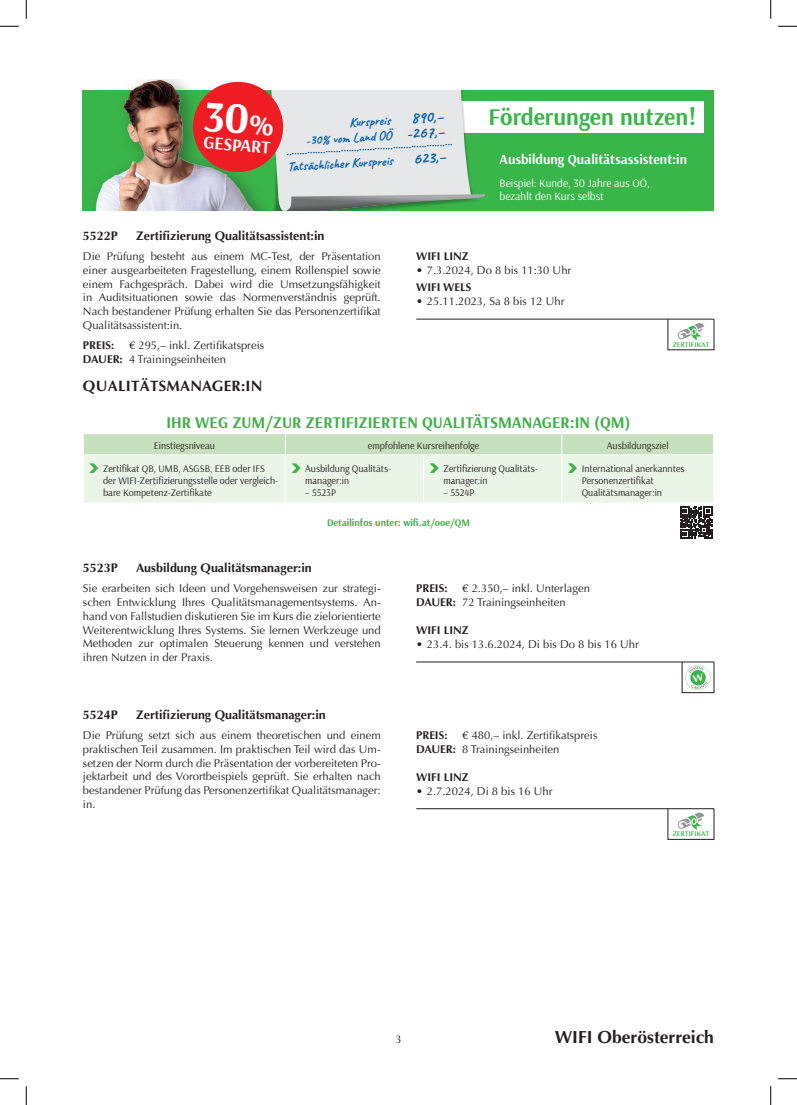
<style>
.page{position:relative;width:797px;height:1105px;background:#fff}
.page>*{position:absolute;margin:0;border:0;box-sizing:border-box;transform-origin:0 0}
.t1{font:700 23.75px "Arsenal";color:#3ab54a}
.t2{font:700 17.75px "Arsenal";color:#fff}
.t3{font:700 17.5px "Optima";color:#231f20}
.t4{font:700 16.25px "Arsenal";color:#41b049}
.t5{font:16.25px "Caveat";color:#015dac}
.SLE_Subline_12{font:700 15px "Optima";letter-spacing:.02em;color:#231f20}
.t6{font:700 13.75px "Arsenal";color:#fff}
.t7{font:13.12px/9.6px "Caveat";color:#015dac}
.Kurstitel_10_11{font:700 12.5px "Optima";color:#231f20}
.Kurstext_9_11pt{font:11.25px/13.8px "Optima";color:#231f20;text-align:justify}
.Preis{font:11.25px "Optima";color:#231f20}
.Dauer{font:11.25px "Optima";color:#231f20}
.t8{font:11.25px/12.5px "Arsenal";color:#fff}
.Ort{font:700 11.25px "Optima";color:#231f20}
.Preis-2{font:700 11.25px "Optima";color:#231f20}
.t9{font:10px/12px "Arsenal";color:#231f20}
.t10{font:700 10px "Arsenal";color:#41b049}
.t11{font:600 6.88px "Optima LT Std";color:#3ab54a}
.s1{font-size:16.25px}
.s2{font-weight:700}
.s3{font-family:"WIFI Pfeil";color:#41b049}
</style>
<div class="page">
<div style="left:83px;top:90px;width:631px;height:121px;background:#3ab54a"></div>
<div style="left:451px;top:101px;width:252px;height:32px;background:#fff"></div>
<img style="left:95px;top:79px;width:169px;height:132px">
<div style="left:193px;top:82px;width:90px;height:90px;background:#ee1d23;border-radius:50%"></div>
<hr style="left:416px;top:319px;width:298px;height:1px;background:#231f20">
<svg style="left:677px;top:323px;width:27px;height:17px"></svg>
<svg style="left:84px;top:434px;width:629px;height:104px"></svg>
<div style="left:682px;top:662px;width:32px;height:31px;border:1px solid #231f20"></div>
<hr style="left:416px;top:662px;width:298px;height:1px;background:#231f20">
<svg style="left:685px;top:665px;width:25px;height:25px"></svg>
<hr style="left:416px;top:808px;width:298px;height:1px;background:#231f20">
<svg style="left:677px;top:812px;width:27px;height:18px"></svg>
<svg style="left:0;top:25px;width:19px;height:2px"></svg>
<svg style="left:778px;top:25px;width:19px;height:2px"></svg>
<svg style="left:0;top:1078px;width:19px;height:1px"></svg>
<svg style="left:778px;top:1078px;width:19px;height:1px"></svg>
<svg style="left:25px;top:0;width:2px;height:19px"></svg>
<svg style="left:25px;top:1086px;width:2px;height:19px"></svg>
<svg style="left:770px;top:0;width:1px;height:19px"></svg>
<svg style="left:770px;top:1086px;width:1px;height:19px"></svg>
<svg style="left:204px;top:90px;width:281px;height:121px"></svg>
<p class="t2" style="left:204px;top:130px;width:68px;rotate:4deg">GESPART</p>
<p class="t1" style="left:488px;top:100px;width:209px">Förderungen nutzen!</p>
<p class="t7" style="left:349px;top:117px;width:43px;rotate:-3deg">Kurspreis</p>
<p class="t5" style="left:410px;top:107px;width:34px;rotate:-3deg">890,–</p>
<p class="t7" style="left:285px;top:136px;width:168px;text-indent:20px;rotate:-3deg">-30% vom Land OÖ <span class="s1">-267,– </span>................................................................</p>
<p class="t7" style="left:287px;top:162px;width:160px;rotate:-3deg">Tatsächlicher Kurspreis <span class="s1">623,–</span></p>
<p class="t6" style="left:499px;top:149px;width:189px">Ausbildung Qualitätsassistent:in</p>
<p class="t8" style="left:499px;top:177px;width:152px">Beispiel: Kunde, 30 Jahre aus OÖ, bezahlt den Kurs selbst</p>
<p class="Kurstitel_10_11" style="left:83px;top:228px;width:36px">5522P</p>
<p class="Kurstitel_10_11" style="left:136px;top:228px;width:190px">Zertifizierung Qualitätsassistent:in</p>
<p class="Kurstext_9_11pt" style="left:83px;top:249px;width:299px">Die Prüfung besteht aus einem MC-Test, der Präsentation einer ausgearbeiteten Fragestellung, einem Rollenspiel sowie einem Fachgespräch. Dabei wird die Umsetzungsfähigkeit in Auditsituationen sowie das Normenverständnis geprüft.<br>Nach bestandener Prüfung erhalten Sie das Personenzertifikat Qualitätsassistent:in.</p>
<p class="Preis-2" style="left:83px;top:339px;width:33px">PREIS:</p>
<p class="Preis" style="left:129px;top:339px;width:137px">€ 295,– inkl. Zertifikatspreis</p>
<p class="Dauer" style="left:83px;top:353px;width:145px"><span class="s2">DAUER:</span> 4 Trainingseinheiten</p>
<p class="Ort" style="left:416px;top:250px;width:54px">WIFI LINZ</p>
<p class="Kurstext_9_11pt" style="left:416px;top:263px;width:157px">• 7.3.2024, Do 8 bis 11:30 Uhr</p>
<p class="Ort" style="left:416px;top:281px;width:57px">WIFI WELS</p>
<p class="Kurstext_9_11pt" style="left:416px;top:295px;width:150px">• 25.11.2023, Sa 8 bis 12 Uhr</p>
<p class="t11" style="left:672px;top:340px;width:38px">ZERTIFIKAT</p>
<p class="SLE_Subline_12" style="left:83px;top:377px;width:181px">QUALITÄTSMANAGER:IN</p>
<p class="t4" style="left:166px;top:411px;width:466px">IHR WEG ZUM/ZUR ZERTIFIZIERTEN QUALITÄTSMANAGER:IN (QM)</p>
<p class="t9" style="left:154px;top:440px;width:63px">Einstiegsniveau</p>
<p class="t9" style="left:368px;top:440px;width:113px">empfohlene Kursreihenfolge</p>
<p class="t9" style="left:607px;top:440px;width:63px">Ausbildungsziel</p>
<p class="t9" style="left:103px;top:462px;width:176px;text-indent:-14px"><span class="s3">P</span> Zertifikat QB, UMB, ASGSB, EEB oder IFS der WIFI-Zertifizierungsstelle oder vergleich&shy;bare Kompetenz-Zertifikate</p>
<p class="t9" style="left:305px;top:462px;width:87px;text-indent:-14px"><span class="s3">P</span> Ausbildung Qualitäts&shy;manager:in</p>
<p class="t9" style="left:443px;top:462px;width:96px;text-indent:-14px"><span class="s3">P</span> Zertifizierung Qualitäts&shy;manager:in</p>
<p class="t9" style="left:443px;top:486px;width:32px">– 5524P</p>
<p class="t9" style="left:581px;top:462px;width:104px;text-indent:-14px"><span class="s3">P</span> International anerkanntes<br>Personenzertifikat<br>Qualitätsmanager:in</p>
<p class="t9" style="left:305px;top:486px;width:32px">– 5523P</p>
<p class="t10" style="left:327px;top:515px;width:144px">Detailinfos unter: wifi.at/ooe/QM</p>
<p class="Kurstitel_10_11" style="left:83px;top:561px;width:36px">5523P</p>
<p class="Kurstitel_10_11" style="left:136px;top:561px;width:177px">Ausbildung Qualitätsmanager:in</p>
<p class="Kurstext_9_11pt" style="left:83px;top:582px;width:299px">Sie erarbeiten sich Ideen und Vorgehensweisen zur strategi&shy;schen Entwicklung Ihres Qualitätsmanagementsystems. An&shy;hand von Fallstudien diskutieren Sie im Kurs die zielorientierte Weiterentwicklung Ihres Systems. Sie lernen Werkzeuge und Methoden zur optimalen Steuerung kennen und verstehen ihren Nutzen in der Praxis.</p>
<p class="Preis-2" style="left:416px;top:582px;width:33px">PREIS:</p>
<p class="Preis" style="left:462px;top:582px;width:129px">€ 2.350,– inkl. Unterlagen</p>
<p class="Dauer" style="left:416px;top:596px;width:151px"><span class="s2">DAUER:</span> 72 Trainingseinheiten</p>
<p class="Ort" style="left:416px;top:624px;width:54px">WIFI LINZ</p>
<p class="Kurstext_9_11pt" style="left:416px;top:638px;width:224px">• 23.4. bis 13.6.2024, Di bis Do 8 bis 16 Uhr</p>
<p class="Kurstitel_10_11" style="left:83px;top:707px;width:36px">5524P</p>
<p class="Kurstitel_10_11" style="left:136px;top:707px;width:191px">Zertifizierung Qualitätsmanager:in</p>
<p class="Kurstext_9_11pt" style="left:83px;top:728px;width:299px">Die Prüfung setzt sich aus einem theoretischen und einem praktischen Teil zusammen. Im praktischen Teil wird das Um&shy;setzen der Norm durch die Präsentation der vorbereiteten Pro&shy;jektarbeit und des Vorortbeispiels geprüft. Sie erhalten nach bestandener Prüfung das Personenzertifikat Qualitätsmanager: in.</p>
<p class="Preis-2" style="left:416px;top:729px;width:33px">PREIS:</p>
<p class="Preis" style="left:462px;top:729px;width:137px">€ 480,– inkl. Zertifikatspreis</p>
<p class="Dauer" style="left:416px;top:742px;width:145px"><span class="s2">DAUER:</span> 8 Trainingseinheiten</p>
<p class="Ort" style="left:416px;top:771px;width:54px">WIFI LINZ</p>
<p class="Kurstext_9_11pt" style="left:416px;top:784px;width:138px">• 2.7.2024, Di 8 bis 16 Uhr</p>
<p class="t11" style="left:672px;top:830px;width:38px">ZERTIFIKAT</p>
<p class="Kurstext_9_11pt" style="left:395px;top:1033px;width:8px">3</p>
<h3 class="t3" style="left:555px;top:1027px;width:161px">WIFI Oberösterreich</h3>
</div>
